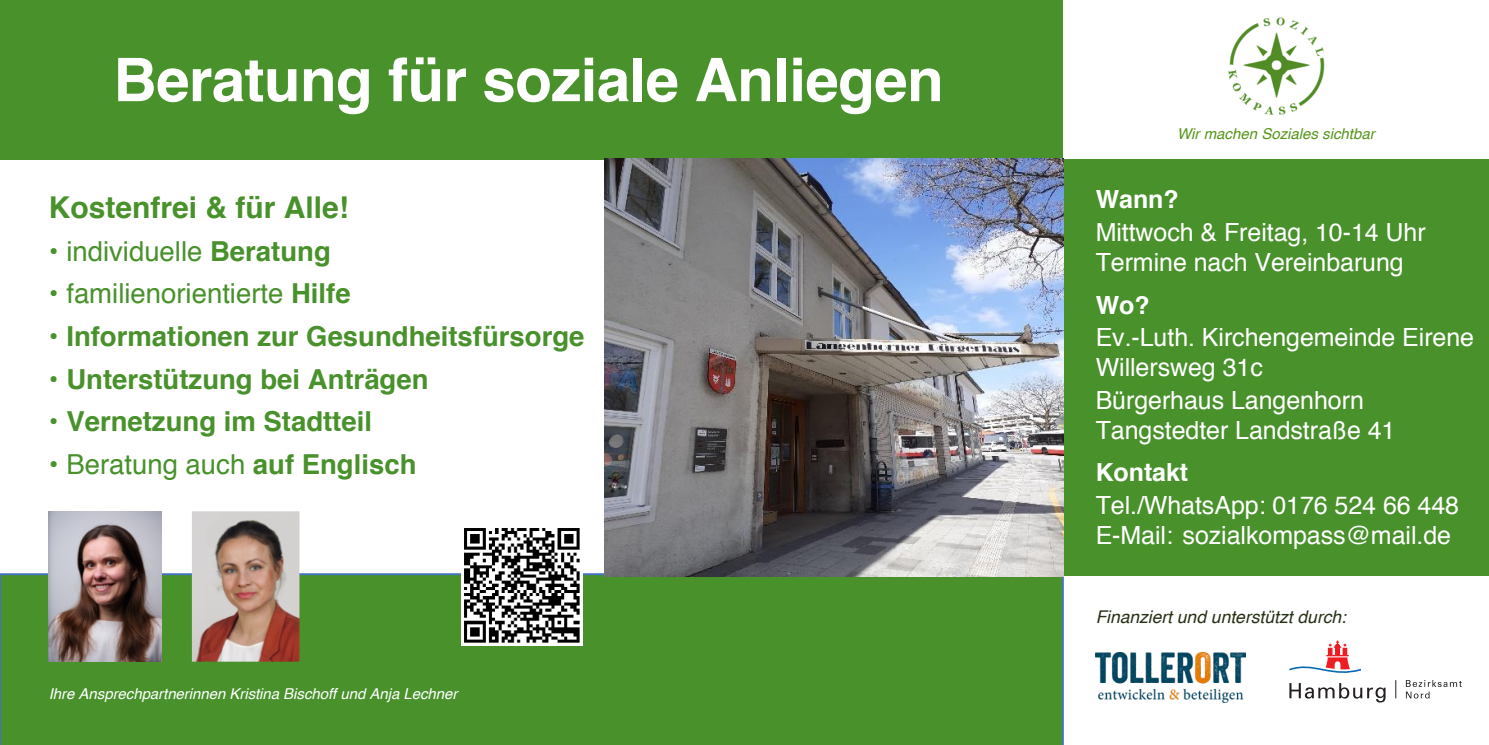
<style>
.page{position:relative;width:1489px;height:745px;background:#fff}
.page>*{position:absolute;margin:0;border:0;box-sizing:border-box;transform-origin:0 0}
.t1{font:700 60px "Helvetica";letter-spacing:-.01em;color:#fff}
.t2{font:700 30px "Helvetica";color:#48912b}
.t3{font:700 27.5px "Helvetica";color:#48912b}
.t4{font:27.5px "Helvetica";color:#48912b}
.t5{font:25px/30px "Helvetica";letter-spacing:-.005em;color:#fff}
.t6{font:700 25px "Helvetica";letter-spacing:-.005em;color:#fff}
.t7{font:italic 17.5px "Helvetica";color:#273114}
.t8{font:italic 15px "Helvetica";letter-spacing:-.005em;color:#fff}
.t9{font:italic 15px "Helvetica";color:#56961c}
.s1{font-weight:700}
</style>
<div class="page">
<div style="left:0;top:0;width:1063px;height:159px;background:#48912b"></div>
<div style="left:1057px;top:159px;width:432px;height:415px;background:#48912b"></div>
<div style="left:0;top:572px;width:1064px;height:172px;background:#48912b"></div>
<img style="left:49px;top:511px;width:112px;height:149px">
<img style="left:604px;top:159px;width:459px;height:416px">
<img style="left:461px;top:528px;width:121px;height:117px">
<img style="left:1095px;top:652px;width:150px;height:50px">
<svg style="left:1289px;top:683px;width:96px;height:19px"></svg>
<svg style="left:1289px;top:640px;width:72px;height:33px"></svg>
<svg style="left:1395px;top:680px;width:1px;height:17px"></svg>
<svg style="left:1406px;top:680px;width:55px;height:18px"></svg>
<img style="left:192px;top:511px;width:108px;height:149px">
<img style="left:1228px;top:17px;width:97px;height:98px">
<h1 class="t1" style="left:113px;top:56px;width:832px">Beratung für soziale Anliegen</h1>
<p class="t2" style="left:49px;top:195px;width:302px">Kostenfrei &amp; für Alle!</p>
<p class="t4" style="left:49px;top:240px;width:283px">• individuelle <span class="s1">Beratung</span></p>
<p class="t4" style="left:49px;top:282px;width:303px">• familienorientierte <span class="s1">Hilfe</span></p>
<p class="t3" style="left:49px;top:325px;width:537px">• Informationen zur Gesundheitsfürsorge</p>
<p class="t3" style="left:49px;top:367px;width:381px">• Unterstützung bei Anträgen</p>
<p class="t3" style="left:49px;top:410px;width:325px">• Vernetzung im Stadtteil</p>
<p class="t4" style="left:49px;top:452px;width:369px">• Beratung auch <span class="s1">auf Englisch</span></p>
<p class="t8" style="left:49px;top:687px;width:410px">Ihre Ansprechpartnerinnen Kristina Bischoff und Anja Lechner</p>
<p class="t9" style="left:1177px;top:128px;width:199px">Wir machen Soziales sichtbar</p>
<p class="t6" style="left:1095px;top:189px;width:85px">Wann?</p>
<p class="t5" style="left:1095px;top:218px;width:331px">Mittwoch &amp; Freitag, 10-14 Uhr<br>Termine nach Vereinbarung</p>
<p class="t6" style="left:1095px;top:294px;width:55px">Wo?</p>
<p class="t5" style="left:1095px;top:323px;width:380px">Ev.-Luth. Kirchengemeinde Eirene<br>Willersweg 31c</p>
<p class="t5" style="left:1095px;top:386px;width:301px">Bürgerhaus Langenhorn<br>Tangstedter Landstraße 41</p>
<p class="t6" style="left:1095px;top:462px;width:94px">Kontakt</p>
<p class="t5" style="left:1095px;top:491px;width:365px">Tel./WhatsApp: 0176 524 66 448<br>E-Mail: sozialkompass@mail.de</p>
<p class="t7" style="left:1095px;top:609px;width:252px">Finanziert und unterstützt durch:</p>
</div>
